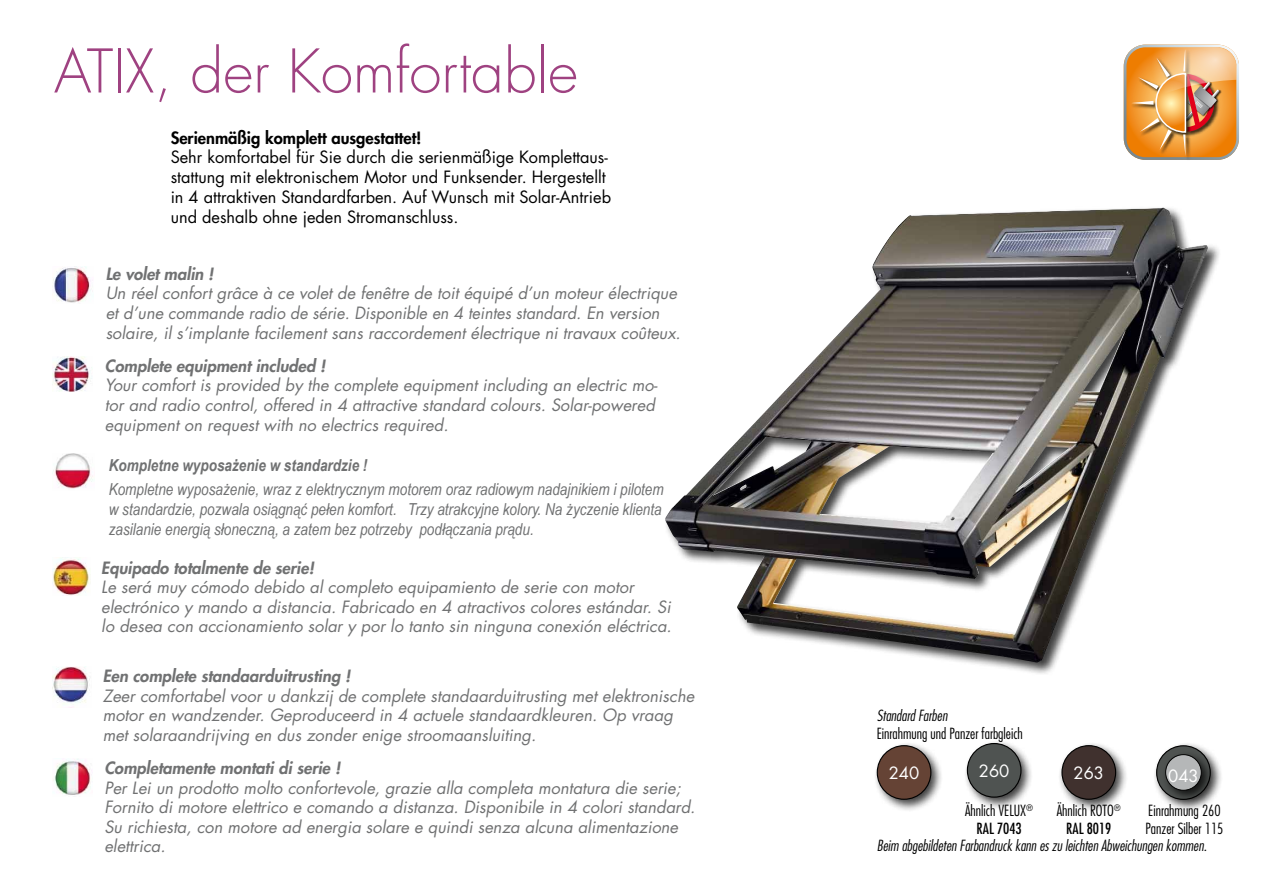
<style>
.page{position:relative;width:1263px;height:893px;background:#fff}
.page>*{position:absolute;margin:0;border:0;box-sizing:border-box;transform-origin:0 0}
.t1{font:300 58.5px "Futura Std";color:#9f4281}
.t2{font:italic 16.5px/19.5px "Futura Std";color:#707172}
.t3{font:italic 16.5px/19.8px "Arial Narrow";color:#707172}
.t4{font:16.5px/19.8px "Futura Std";color:#000}
.t5{font:italic 800 16.5px "Futura Std";color:#707172}
.t6{font:italic 700 16.5px "Arial Narrow";color:#707172}
.t7{font:800 16.5px "Futura Std";color:#000}
.t8{font:16.5px "Futura Std";color:#fff}
.t9{font:300 condensed 15px/18px "Futura Std";color:#000;text-align:center}
.t10{font:italic 300 condensed 15px "Futura Std";color:#000}
.s1{font-weight:400}
</style>
<div class="page">
<img style="left:665px;top:208px;width:543px;height:455px">
<div style="left:963px;top:739px;width:70px;height:70px;background:#000;opacity:.75"></div>
<div style="left:967px;top:743px;width:54px;height:54px;background:#4f5351;border-radius:50%"></div>
<div style="left:967px;top:743px;width:54px;height:55px;border:1px solid #000;border-radius:50%"></div>
<div style="left:1152px;top:741px;width:70px;height:70px;background:#000;opacity:.75"></div>
<svg style="left:1157px;top:746px;width:53px;height:53px"></svg>
<div style="left:1057px;top:741px;width:71px;height:70px;background:#000;opacity:.75"></div>
<div style="left:1062px;top:746px;width:53px;height:53px;background:#40312e;border-radius:50%"></div>
<div style="left:1061px;top:745px;width:55px;height:55px;border:1px solid #000;border-radius:50%"></div>
<div style="left:873px;top:741px;width:70px;height:70px;background:#000;opacity:.75"></div>
<div style="left:877px;top:746px;width:54px;height:53px;background:#654335;border-radius:50%"></div>
<div style="left:877px;top:745px;width:54px;height:55px;border:1px solid #000;border-radius:50%"></div>
<img style="left:1124px;top:45px;width:115px;height:115px">
<img style="left:53px;top:267px;width:38px;height:36px">
<img style="left:53px;top:357px;width:39px;height:34px">
<img style="left:53px;top:453px;width:40px;height:36px">
<img style="left:53px;top:558px;width:37px;height:37px">
<img style="left:53px;top:666px;width:37px;height:37px">
<img style="left:54px;top:759px;width:38px;height:36px">
<div style="left:1161px;top:750px;width:52px;height:52px;background:#000;opacity:.75"></div>
<div style="left:1165px;top:755px;width:36px;height:35px;background:#b5b7b8;border-radius:50%"></div>
<div style="left:1165px;top:754px;width:36px;height:37px;border:1px solid #000;border-radius:50%"></div>
<h1 class="t1" style="left:54px;top:36px;width:525px">ATIX, der Komfortable</h1>
<p class="t7" style="left:171px;top:127px;width:252px">Serienmäßig komplett ausgestattet!</p>
<p class="t4" style="left:171px;top:148px;width:442px">Sehr komfortabel für Sie durch die serienmäßige Komplettaus&shy;stattung mit elektronischem Motor und Funksender. Hergestellt in 4 attraktiven Standardfarben. Auf Wunsch mit Solar-Antrieb und deshalb ohne jeden Stromanschluss.</p>
<p class="t5" style="left:106px;top:263px;width:109px">Le volet malin !</p>
<p class="t2" style="left:106px;top:284px;width:576px">Un réel confort grâce à ce volet de fenêtre de toit équipé d’un moteur électrique et d’une commande radio de série. Disponible en 4 teintes standard. En version solaire, il s’implante facilement sans raccordement électrique ni travaux coûteux.</p>
<p class="t5" style="left:105px;top:355px;width:222px">Complete equipment included !</p>
<p class="t2" style="left:105px;top:376px;width:554px">Your comfort is provided by the complete equipment including an electric mo&shy;tor and radio control, offered in 4 attractive standard colours. Solar-powered equipment on request with no electrics required.</p>
<p class="t6" style="left:109px;top:453px;width:260px">Kompletne wyposażenie w standardzie !</p>
<p class="t3" style="left:109px;top:479px;width:556px">Kompletne wyposażenie, wraz z elektrycznym motorem oraz radiowym nadajnikiem i pilotem w standardzie, pozwala osiągnąć pełen komfort. Trzy atrakcyjne kolory. Na życzenie klienta zasilanie energią słoneczną, a zatem bez potrzeby podłączania prądu.</p>
<p class="t5" style="left:101px;top:557px;width:214px">Equipado totalmente de serie!</p>
<p class="t2" style="left:101px;top:578px;width:572px">Le será muy cómodo debido al completo equipamiento de serie con motor electrónico y mando a distancia. Fabricado en 4 atractivos colores estándar. Si lo desea con accionamiento solar y por lo tanto sin ninguna conexión eléctrica.</p>
<p class="t5" style="left:103px;top:665px;width:249px">Een complete standaarduitrusting !</p>
<p class="t2" style="left:103px;top:686px;width:593px">Zeer comfortabel voor u dankzij de complete standaarduitrusting met elektronische motor en wandzender. Geproduceerd in 4 actuele standaardkleuren. Op vraag met solaraandrijving en dus zonder enige stroomaansluiting.</p>
<p class="t5" style="left:104px;top:758px;width:237px">Completamente montati di serie !</p>
<p class="t2" style="left:104px;top:778px;width:592px">Per Lei un prodotto molto confortevole, grazie alla completa montatura die serie; Fornito di motore elettrico e comando a distanza. Disponibile in 4 colori standard.<br>Su richiesta, con motore ad energia solare e quindi senza alcuna alimentazione elettrica.</p>
<p class="t10" style="left:877px;top:706px;width:72px">Standard Farben</p>
<p class="t9" style="left:877px;top:724px;width:148px">Einrahmung und Panzer farbgleich</p>
<p class="t8" style="left:889px;top:763px;width:32px">240</p>
<p class="t8" style="left:979px;top:760px;width:32px">260</p>
<p class="t9" style="left:965px;top:801px;width:70px">Ähnlich VELUX<sup>®<br></sup><span class="s1">RAL 7043</span></p>
<p class="t8" style="left:1073px;top:763px;width:32px">263</p>
<p class="t9" style="left:1057px;top:801px;width:66px">Ähnlich ROTO<sup>®<br></sup><span class="s1">RAL 8019</span></p>
<p class="t9" style="left:1145px;top:801px;width:80px;text-align:left">Einrahmung 260<br>Panzer Silber 115</p>
<p class="t8" style="left:1168px;top:765px;width:32px">043</p>
<p class="t10" style="left:877px;top:837px;width:332px">Beim abgebildeten Farbandruck kann es zu leichten Abweichungen kommen.</p>
</div>
